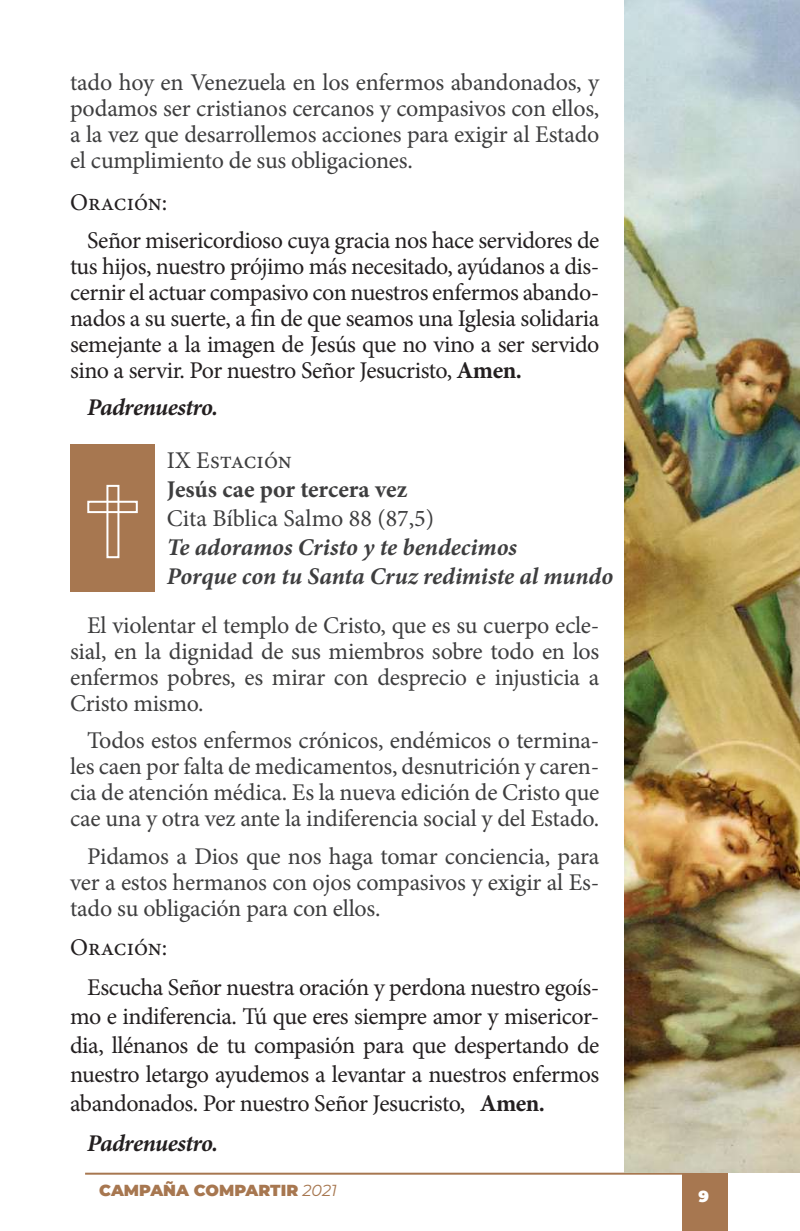
<style>
.page{position:relative;width:800px;height:1231px;background:#fff}
.page>*{position:absolute;margin:0;border:0;box-sizing:border-box;transform-origin:0 0}
.t1{font:24px/26px "Minion Pro";letter-spacing:-.01em;color:#3e3e3f;text-align:justify}
.t2{font:24px/26px "Minion Pro";letter-spacing:-.02em;color:#231f20}
.t3{font:italic 700 24px/28.8px "Minion Pro";letter-spacing:-.005em;color:#3e3e3f}
.t4{font:italic 700 24px "Minion Pro";letter-spacing:-.025em;color:#231f20}
.t5{font:700 24px "Minion Pro";letter-spacing:-.005em;color:#3e3e3f}
.t6{font:900 16px "Montserrat";color:#a77750}
.t7{font:900 16px "Montserrat";color:#fff}
.s1{font-weight:700}
.s2{font-weight:400;font-style:italic}
</style>
<div class="page">
<hr style="left:85px;top:1172px;width:642px;height:2px;background:#a77750">
<div style="left:681px;top:1173px;width:46px;height:57px;background:#a77750"></div>
<img style="left:624px;top:0;width:175px;height:1172px">
<div style="left:70px;top:444px;width:85px;height:147px;background:#a77750"></div>
<div style="left:106px;top:485px;width:13px;height:73px;border:2px solid #fff"></div>
<div style="left:87px;top:500px;width:51px;height:13px;border:2px solid #fff"></div>
<p class="t1" style="left:70px;top:69px;width:530px">tado hoy en Venezuela en los enfermos abandonados, y podamos ser cristianos cercanos y compasivos con ellos, a la vez que desarrollemos acciones para exigir al Estado el cumplimiento de sus obligaciones.</p>
<p class="t2" style="left:87px;top:184px;width:513px;line-height:37.4px;text-indent:-17px">Oración:<br>Señor misericordioso cuya gracia nos hace servidores de</p>
<p class="t2" style="left:70px;top:253px;width:531px;text-align:justify">tus hijos, nuestro prójimo más necesitado, ayúdanos a dis&shy;cernir el actuar compasivo con nuestros enfermos abando&shy;nados a su suerte, a fin de que seamos una Iglesia solidaria semejante a la imagen de Jesús que no vino a ser servido sino a servir. Por nuestro Señor Jesucristo, <span class="s1">Amen.</span></p>
<p class="t4" style="left:87px;top:390px;width:133px">Padrenuestro.</p>
<p class="t1" style="left:167px;top:447px;width:126px">IX Estación</p>
<p class="t5" style="left:167px;top:475px;width:242px">Jesús cae por tercera vez</p>
<p class="t1" style="left:167px;top:505px;width:269px">Cita Bíblica Salmo 88 (87,5)</p>
<p class="t3" style="left:167px;top:532px;width:448px">Te adoramos Cristo y te bendecimos<br>Porque con tu Santa Cruz redimiste al mundo</p>
<p class="t1" style="left:70px;top:612px;width:530px;text-indent:17px">El violentar el templo de Cristo, que es su cuerpo ecle&shy;sial, en la dignidad de sus miembros sobre todo en los enfermos pobres, es mirar con desprecio e injusticia a Cristo mismo.</p>
<p class="t1" style="left:70px;top:727px;width:530px;text-indent:17px">Todos estos enfermos crónicos, endémicos o termina&shy;les caen por falta de medicamentos, desnutrición y caren&shy;cia de atención médica. Es la nueva edición de Cristo que cae una y otra vez ante la indiferencia social y del Estado.</p>
<p class="t1" style="left:70px;top:843px;width:530px;text-indent:17px">Pidamos a Dios que nos haga tomar conciencia, para ver a estos hermanos con ojos compasivos y exigir al Es&shy;tado su obligación para con ellos.</p>
<p class="t2" style="left:87px;top:927px;width:513px;line-height:40.2px;text-indent:-17px">Oración:<br>Escucha Señor nuestra oración y perdona nuestro egoís-</p>
<p class="t2" style="left:70px;top:1002px;width:530px;line-height:28.8px;text-align:justify">mo e indiferencia. Tú que eres siempre amor y misericor&shy;dia, llénanos de tu compasión para que despertando de nuestro letargo ayudemos a levantar a nuestros enfermos abandonados. Por nuestro Señor Jesucristo, <span class="s1">Amen.</span></p>
<p class="t4" style="left:87px;top:1125px;width:133px">Padrenuestro.</p>
<p class="t6" style="left:99px;top:1177px;width:239px">CAMPAÑA COMPARTIR <span class="s2">2021</span></p>
<p class="t7" style="left:698px;top:1183px;width:12px">9</p>
</div>
